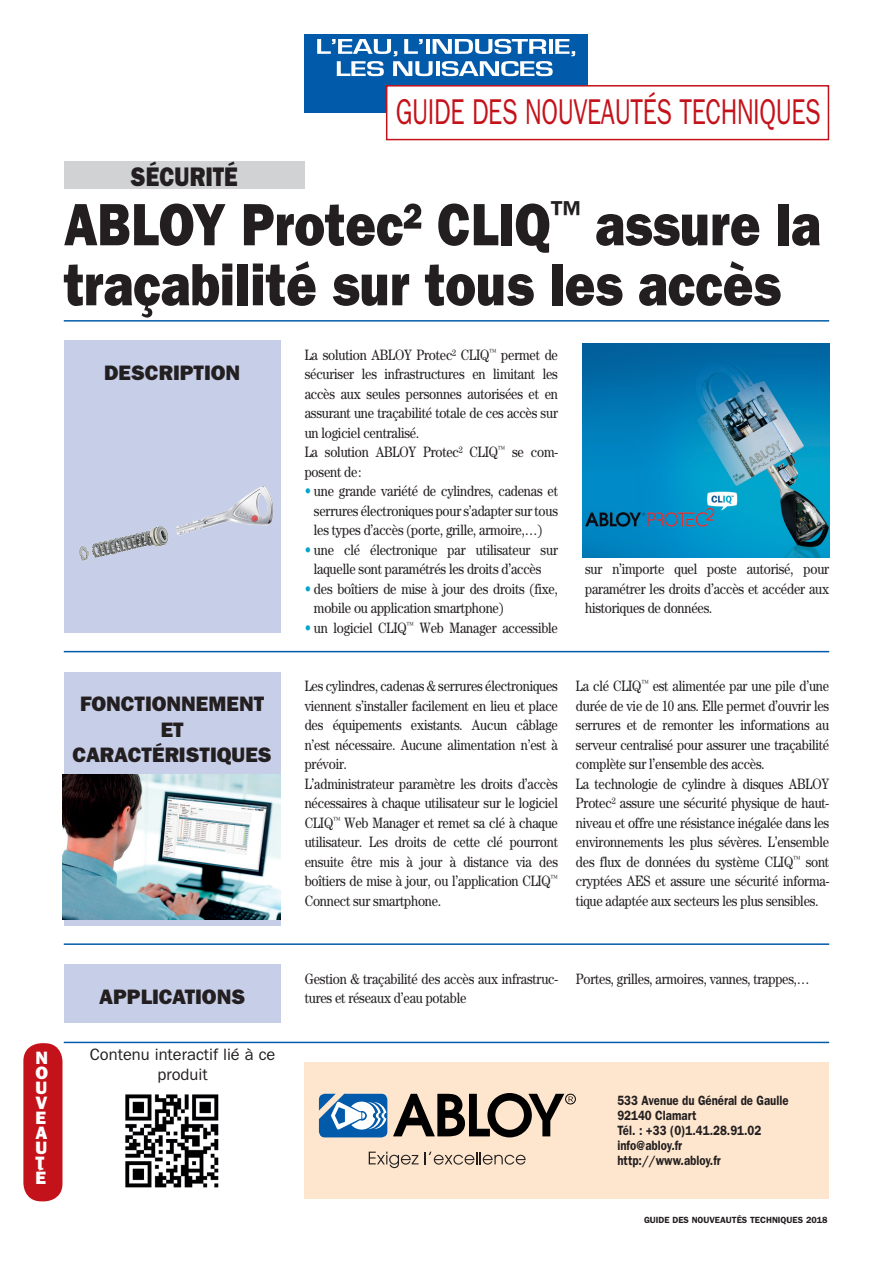
<style>
.page{position:relative;width:893px;height:1263px;background:#fff}
.page>*{position:absolute;margin:0;border:0;box-sizing:border-box;transform-origin:0 0}
.Guide_Titre{font:60px/60px "ITC Franklin Gothic Std Hvy";color:#231f20;scale:.85 1}
.Normal_e{font:36px "ITC Franklin Gothic Std";letter-spacing:-.015em;color:#c4121a;scale:.7 1}
.Guide_rubrique{font:27px "ITC Franklin Gothic Std Hvy";color:#231f20;scale:.85 1}
.Guide_sous_titre{font:21px "ITC Franklin Gothic Std Hvy";color:#231f20}
.Style_de_paragraphe{font:18px "ITC Franklin Gothic Std Hvy";color:#fff}
.Style_de_paragraphe-2{font:16.5px/19.8px "ITC Franklin Gothic Std";color:#231f20;text-align:center}
.Guide_texte{font:15px/19.5px "Century Std";letter-spacing:-.015em;color:#231f20;text-align:justify;scale:.85 1}
.Guide_adresse{font:600 13.5px "ITC Franklin Gothic Std";color:#231f20;scale:.85 1}
.t1{font:600 9px "ITC Franklin Gothic Std";color:#231f20}
.s1{color:#02a5cc}
</style>
<div class="page">
<div style="left:305px;top:34px;width:283px;height:79px;background:#015aaa"></div>
<svg style="left:317px;top:39px;width:258px;height:37px"></svg>
<div style="left:387px;top:86px;width:441px;height:54px;background:#fff"></div>
<div style="left:386px;top:85px;width:443px;height:55px;border:2px solid #c4121a"></div>
<div style="left:64px;top:340px;width:217px;height:293px;background:#c7cee8"></div>
<div style="left:64px;top:162px;width:241px;height:27px;background:#d1d2d4"></div>
<hr style="left:64px;top:320px;width:765px;height:2px;background:#015aaa">
<div style="left:305px;top:1062px;width:524px;height:136px;background:#fee6ce"></div>
<hr style="left:64px;top:651px;width:765px;height:1px;background:#015aaa">
<hr style="left:64px;top:943px;width:765px;height:2px;background:#015aaa">
<div style="left:64px;top:672px;width:217px;height:253px;background:#c7cee8"></div>
<div style="left:64px;top:964px;width:217px;height:59px;background:#c7cee8"></div>
<hr style="left:64px;top:1042px;width:765px;height:1px;background:#015aaa">
<img style="left:125px;top:1094px;width:94px;height:94px">
<div style="left:23px;top:1043px;width:40px;height:158px;background:#c4121a;border-radius:18px"></div>
<svg style="left:319px;top:1094px;width:68px;height:43px;background:#6096c6"></svg>
<div style="left:566px;top:1094px;width:9px;height:10px;border:1px solid #000;border-radius:50%"></div>
<svg style="left:393px;top:1093px;width:180px;height:44px"></svg>
<svg style="left:369px;top:1151px;width:50px;height:17px"></svg>
<svg style="left:425px;top:1151px;width:101px;height:14px"></svg>
<img style="left:582px;top:343px;width:247px;height:214px">
<img style="left:79px;top:486px;width:194px;height:75px">
<img style="left:63px;top:774px;width:218px;height:146px">
<p class="Guide_rubrique" style="left:131px;top:161px;width:128px">SÉCURITÉ</p>
<p class="Normal_e" style="left:396px;top:91px;width:608px">GUIDE DES NOUVEAUTÉS TECHNIQUES</p>
<p class="Guide_Titre" style="left:64px;top:195px;width:892px">ABLOY Protec² CLIQ<sup>™</sup> assure la traçabilité sur tous les accès</p>
<p class="Guide_sous_titre" style="left:104px;top:360px;width:138px">DESCRIPTION</p>
<p class="Guide_sous_titre" style="left:80px;top:692px;width:186px">FONCTIONNEMENT</p>
<p class="Guide_sous_titre" style="left:161px;top:717px;width:25px">ET</p>
<p class="Guide_sous_titre" style="left:73px;top:742px;width:201px">CARACTÉRISTIQUES</p>
<p class="Guide_texte" style="left:305px;top:345px;width:299px">La solution ABLOY Protec² CLIQ<sup>™</sup> permet de sécuriser les infrastructures en limitant les accès aux seules personnes autorisées et en assurant une traçabilité totale de ces accès sur un logiciel centralisé.</p>
<p class="Guide_texte" style="left:305px;top:442px;width:299px">La solution ABLOY Protec² CLIQ<sup>™</sup> se com&shy;posent de:</p>
<p class="Guide_texte" style="left:314px;top:481px;width:289px;text-indent:-9px"><span class="s1">•</span> une grande variété de cylindres, cadenas et serrures électroniques pour s’adapter sur tous les types d’accès (porte, grille, armoire,…)</p>
<p class="Guide_texte" style="left:305px;top:540px;width:299px;text-align:center"><span class="s1">•</span> une clé électronique par utilisateur sur laquelle sont paramétrés les droits d’accès</p>
<p class="Guide_texte" style="left:314px;top:579px;width:289px;text-indent:-9px"><span class="s1">•</span> des boîtiers de mise à jour des droits (fixe, mobile ou application smartphone)</p>
<p class="Guide_texte" style="left:305px;top:618px;width:299px"><span class="s1">•</span> un logiciel CLIQ<sup>™</sup> Web Manager accessible</p>
<p class="Guide_texte" style="left:305px;top:676px;width:299px">Les cylindres, cadenas &amp; serrures électroniques viennent s’installer facilement en lieu et place des équipements existants. Aucun câblage n’est nécessaire. Aucune alimentation n’est à prévoir.</p>
<p class="Guide_texte" style="left:305px;top:774px;width:299px">L’administrateur paramètre les droits d’accès nécessaires à chaque utilisateur sur le logiciel CLIQ<sup>™</sup> Web Manager et remet sa clé à chaque utilisateur. Les droits de cette clé pourront ensuite être mis à jour à distance via des boîtiers de mise à jour, ou l’application CLIQ<sup>™ </sup>Connect sur smartphone.</p>
<p class="Guide_texte" style="left:585px;top:559px;width:289px">sur n’importe quel poste autorisé, pour paramétrer les droits d’accès et accéder aux historiques de données.</p>
<p class="Guide_texte" style="left:576px;top:676px;width:299px">La clé CLIQ<sup>™</sup> est alimentée par une pile d’une durée de vie de 10 ans. Elle permet d’ouvrir les serrures et de remonter les informations au serveur centralisé pour assurer une traçabilité complète sur l’ensemble des accès.</p>
<p class="Guide_texte" style="left:576px;top:774px;width:299px">La technologie de cylindre à disques ABLOY Protec² assure une sécurité physique de haut&shy;niveau et offre une résistance inégalée dans les environnements les plus sévères. L’ensemble des flux de données du système CLIQ<sup>™</sup> sont cryptées AES et assure une sécurité informa&shy;tique adaptée aux secteurs les plus sensibles.</p>
<p class="Style_de_paragraphe" style="left:36px;top:1047px;width:14px">N</p>
<p class="Style_de_paragraphe" style="left:36px;top:1062px;width:14px">O</p>
<p class="Style_de_paragraphe" style="left:36px;top:1077px;width:13px">U</p>
<p class="Style_de_paragraphe" style="left:36px;top:1092px;width:13px">V</p>
<p class="Style_de_paragraphe" style="left:36px;top:1107px;width:12px">E</p>
<p class="Style_de_paragraphe" style="left:36px;top:1122px;width:13px">A</p>
<p class="Style_de_paragraphe" style="left:36px;top:1137px;width:13px">U</p>
<p class="Style_de_paragraphe" style="left:36px;top:1152px;width:10px">T</p>
<p class="Style_de_paragraphe" style="left:36px;top:1167px;width:12px">É</p>
<p class="Guide_sous_titre" style="left:99px;top:984px;width:148px">APPLICATIONS</p>
<p class="Style_de_paragraphe-2" style="left:90px;top:1045px;width:187px">Contenu interactif lié à ce produit</p>
<p class="Guide_texte" style="left:305px;top:969px;width:299px">Gestion &amp; traçabilité des accès aux infrastruc&shy;tures et réseaux d’eau potable</p>
<p class="Guide_texte" style="left:576px;top:969px;width:276px">Portes, grilles, armoires, vannes, trappes,…</p>
<p class="Guide_adresse" style="left:617px;top:1092px;width:203px">533 Avenue du Général de Gaulle</p>
<p class="Guide_adresse" style="left:617px;top:1107px;width:95px">92140 Clamart</p>
<p class="Guide_adresse" style="left:617px;top:1122px;width:171px">Tél. : +33 (0)1.41.28.91.02</p>
<p class="Guide_adresse" style="left:617px;top:1137px;width:78px">info@abloy.fr</p>
<p class="Guide_adresse" style="left:617px;top:1152px;width:123px">http://www.abloy.fr</p>
<p class="t1" style="left:644px;top:1214px;width:185px">GUIDE DES NOUVEAUTÉS TECHNIQUES 2018</p>
</div>
